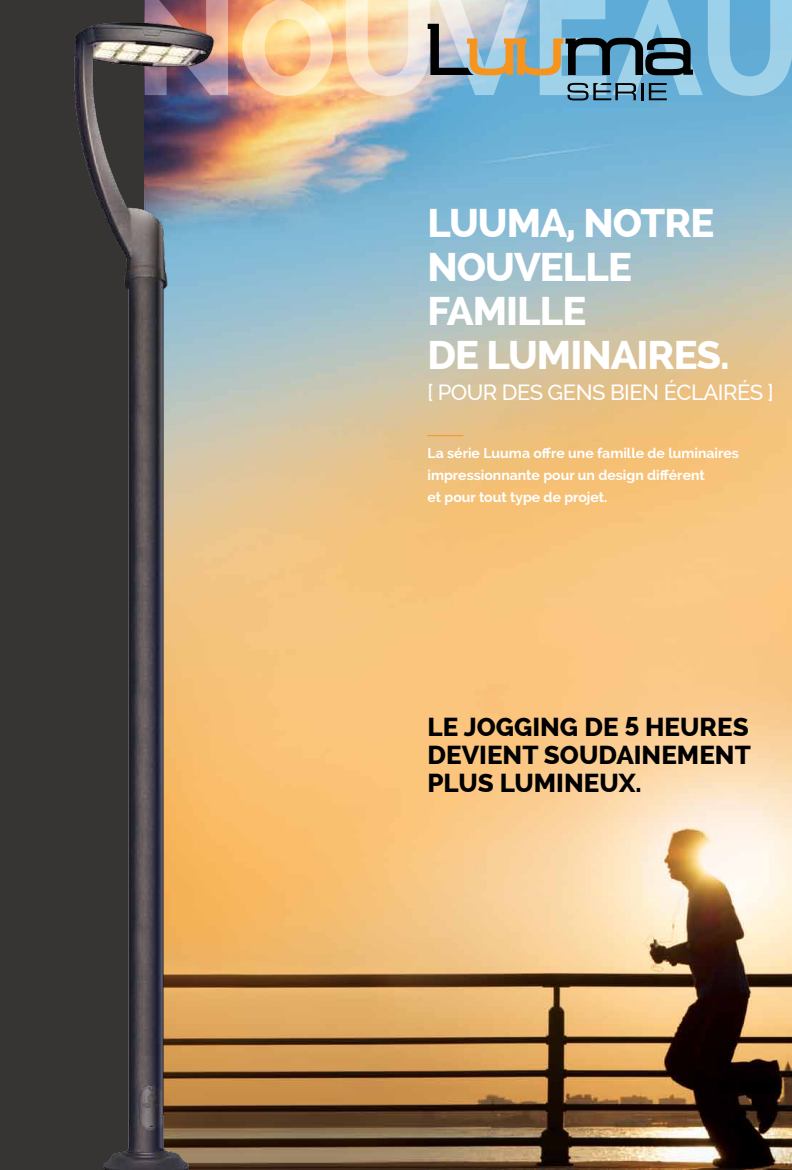
<style>
.page{position:relative;width:792px;height:1170px;background:#fff}
.page>*{position:absolute;margin:0;border:0;box-sizing:border-box;transform-origin:0 0}
.t1{font:800 40px/44px "Raleway";letter-spacing:-.025em;color:#fff}
.t2{font:800 26px/28px "Raleway";color:#000;text-align:justify}
.t3{font:500 22px "Raleway";letter-spacing:-.025em;color:#fff}
.t4{font:700 14px/22px "Raleway";color:#fff}
</style>
<div class="page">
<img style="left:264px;top:96px;width:528px;height:1074px">
<svg style="left:144px;top:0;width:648px;height:96px;background:#bac9c7"></svg>
<div style="left:0;top:0;width:144px;height:1170px;background:#373434"></div>
<hr style="left:428px;top:435px;width:36px;height:1px;background:#f7941e">
<img style="left:74px;top:7px;width:190px;height:1163px">
<svg style="left:428px;top:24px;width:265px;height:51px;background:#7c9298"></svg>
<svg style="left:568px;top:83px;width:75px;height:17px"></svg>
<svg style="left:649px;top:83px;width:18px;height:17px"></svg>
<h1 class="t1" style="left:428px;top:202px;width:304px">LUUMA, NOTRE<br>NOUVELLE<br>FAMILLE<br>DE LUMINAIRES.</h1>
<h3 class="t3" style="left:428px;top:380px;width:348px">[ POUR DES GENS BIEN ÉCLAIRÉS ]</h3>
<p class="t4" style="left:428px;top:442px;width:313px">La série Luuma offre une famille de luminaires impressionnante pour un design différent<br>et pour tout type de projet.</p>
<h2 class="t2" style="left:428px;top:713px;width:325px">LE JOGGING DE 5 HEURES DEVIENT SOUDAINEMENT PLUS LUMINEUX.</h2>
</div>
